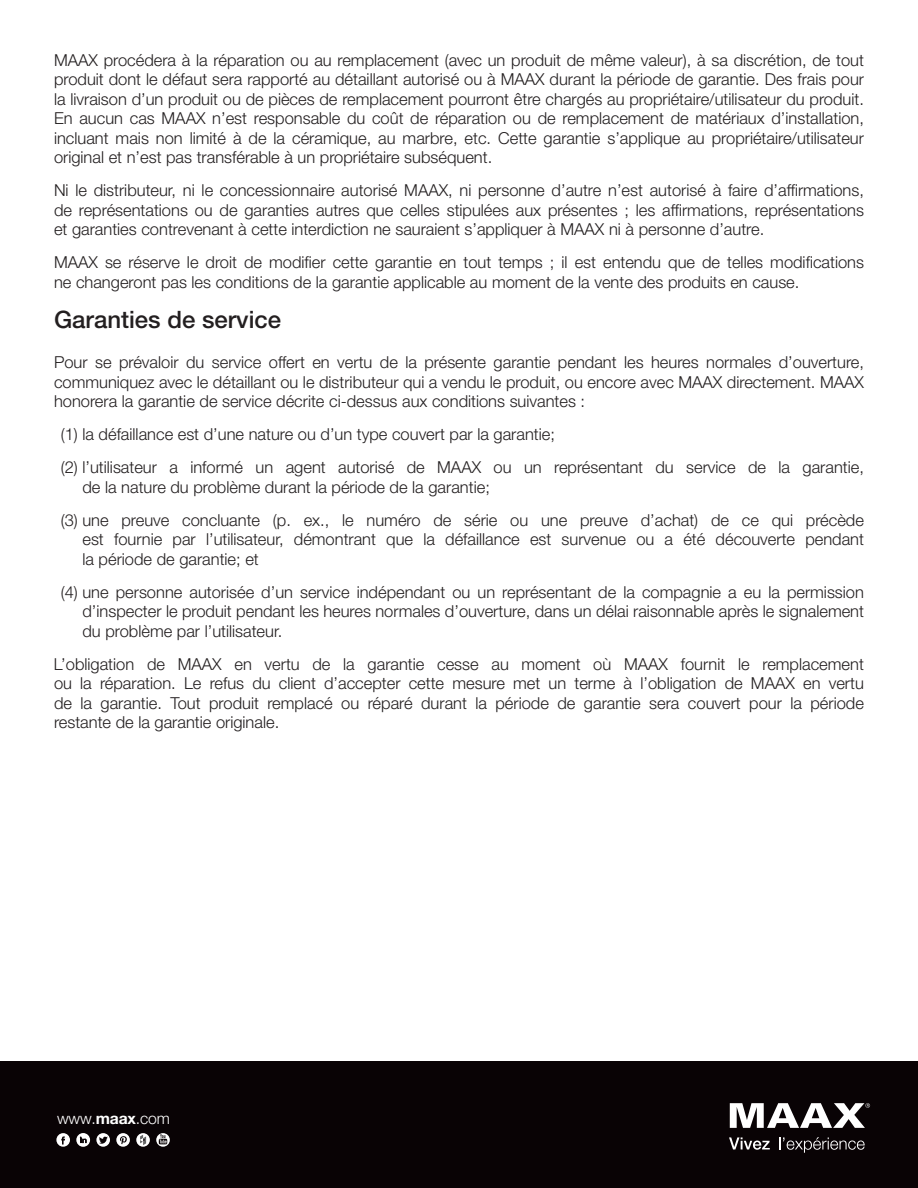
<style>
.page{position:relative;width:918px;height:1188px;background:#fff}
.page>*{position:absolute;margin:0;border:0;box-sizing:border-box;transform-origin:0 0}
.t1{font:500 24px "Helvetica Neue LT Std";color:#231f20}
.t2{font:300 16.5px/19.5px "Helvetica Neue LT Std";color:#231f20;text-align:justify}
.t3{font:300 15.75px "Helvetica Neue LT Std";letter-spacing:-.01em;color:#fff}
.s1{font-weight:700}
</style>
<div class="page">
<div style="left:0;top:1062px;width:918px;height:126px;background:#090305"></div>
<svg style="left:116px;top:1133px;width:14px;height:14px"></svg>
<svg style="left:120px;top:1136px;width:7px;height:8px"></svg>
<div style="left:56px;top:1133px;width:14px;height:14px;background:#fff;border-radius:50%"></div>
<svg style="left:61px;top:1136px;width:4px;height:9px"></svg>
<svg style="left:76px;top:1133px;width:14px;height:14px"></svg>
<svg style="left:156px;top:1133px;width:14px;height:14px"></svg>
<svg style="left:159px;top:1134px;width:8px;height:10px"></svg>
<svg style="left:96px;top:1133px;width:14px;height:14px"></svg>
<svg style="left:99px;top:1136px;width:9px;height:8px"></svg>
<svg style="left:136px;top:1133px;width:14px;height:14px"></svg>
<svg style="left:140px;top:1135px;width:6px;height:10px"></svg>
<svg style="left:729px;top:1137px;width:41px;height:13px"></svg>
<svg style="left:779px;top:1137px;width:86px;height:16px"></svg>
<svg style="left:730px;top:1103px;width:140px;height:25px"></svg>
<p class="t2" style="left:54px;top:50px;width:812px">MAAX procédera à la réparation ou au remplacement (avec un produit de même valeur), à sa discrétion, de tout produit dont le défaut sera rapporté au détaillant autorisé ou à MAAX durant la période de garantie. Des frais pour la livraison d’un produit ou de pièces de remplacement pourront être chargés au propriétaire/utilisateur du produit.<br>En aucun cas MAAX n’est responsable du coût de réparation ou de remplacement de matériaux d’installation, incluant mais non limité à de la céramique, au marbre, etc. Cette garantie s’applique au propriétaire/utilisateur original et n’est pas transférable à un propriétaire subséquent.</p>
<p class="t2" style="left:54px;top:180px;width:812px">Ni le distributeur, ni le concessionnaire autorisé MAAX, ni personne d’autre n’est autorisé à faire d’affirmations, de représentations ou de garanties autres que celles stipulées aux présentes ; les affirmations, représentations et garanties contrevenant à cette interdiction ne sauraient s’appliquer à MAAX ni à personne d’autre.</p>
<p class="t2" style="left:54px;top:252px;width:812px">MAAX se réserve le droit de modifier cette garantie en tout temps ; il est entendu que de telles modifications ne changeront pas les conditions de la garantie applicable au moment de la vente des produits en cause.</p>
<h1 class="t1" style="left:54px;top:305px;width:229px">Garanties de service</h1>
<p class="t2" style="left:54px;top:352px;width:812px">Pour se prévaloir du service offert en vertu de la présente garantie pendant les heures normales d’ouverture, communiquez avec le détaillant ou le distributeur qui a vendu le produit, ou encore avec MAAX directement. MAAX honorera la garantie de service décrite ci-dessus aux conditions suivantes :</p>
<p class="t2" style="left:61px;top:417px;width:805px;line-height:33px">(1) la défaillance est d’une nature ou d’un type couvert par la garantie;<br>(2) l’utilisateur a informé un agent autorisé de MAAX ou un représentant du service de la garantie,</p>
<p class="t2" style="left:61px;top:470px;width:805px;line-height:33px;text-indent:22px">de la nature du problème durant la période de la garantie;<br>(3) une preuve concluante (p. ex., le numéro de série ou une preuve d’achat) de ce qui précède</p>
<p class="t2" style="left:82px;top:529px;width:783px">est fournie par l’utilisateur, démontrant que la défaillance est survenue ou a été découverte pendant la période de garantie; et</p>
<p class="t2" style="left:82px;top:582px;width:783px;text-indent:-22px">(4) une personne autorisée d’un service indépendant ou un représentant de la compagnie a eu la permission d’inspecter le produit pendant les heures normales d’ouverture, dans un délai raisonnable après le signalement du problème par l’utilisateur.</p>
<p class="t2" style="left:54px;top:654px;width:812px">L’obligation de MAAX en vertu de la garantie cesse au moment où MAAX fournit le remplacement ou la réparation. Le refus du client d’accepter cette mesure met un terme à l’obligation de MAAX en vertu de la garantie. Tout produit remplacé ou réparé durant la période de garantie sera couvert pour la période restante de la garantie originale.</p>
<p class="t3" style="left:57px;top:1109px;width:114px">www.<span class="s1">maax</span>.com</p>
</div>
